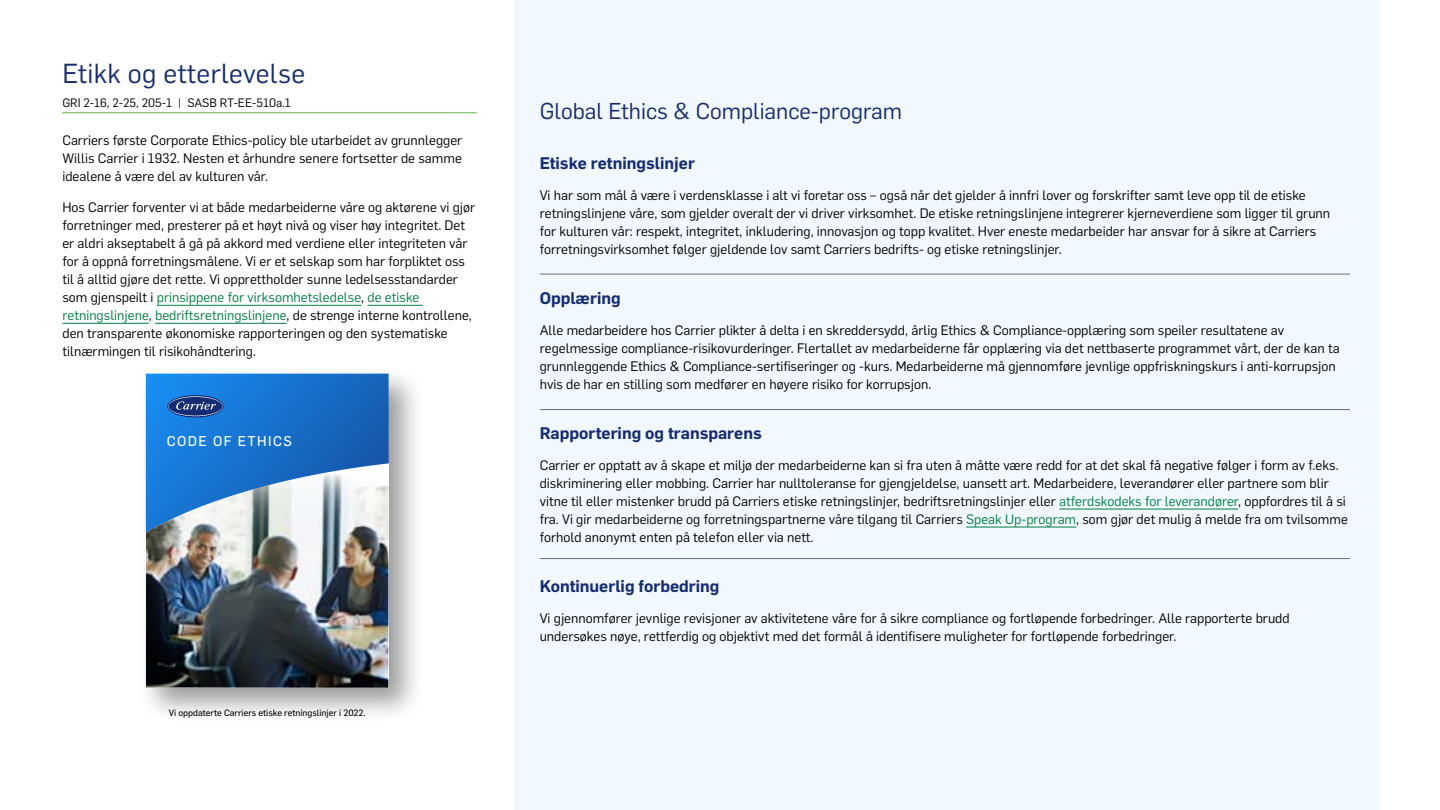
<style>
.page{position:relative;width:1440px;height:810px;background:#fff}
.page>*{position:absolute;margin:0;border:0;box-sizing:border-box;transform-origin:0 0}
.Section_Header{font:27px "Flama";letter-spacing:.01em;color:#152c73}
.Subhead{font:22.5px "Flama";color:#152c73}
.Subhead_Bold_Third_L{font:600 16.5px "Flama";color:#152c73}
.t1{font:13.95px "Flama Basic";letter-spacing:.1em;color:#fff}
.Body_Copy{font:13.5px/18px "Flama";color:#000}
.GRI_Label{font:12px "Flama";color:#000}
.Footnotes{font:9px "Flama Basic";color:#000}
.s1{color:#008043}
</style>
<div class="page">
<div style="left:514px;top:0;width:865px;height:810px;background:#f1f8fe"></div>
<hr style="left:1059px;top:509px;width:179px;height:1px;background:#008043">
<hr style="left:966px;top:527px;width:110px;height:1px;background:#008043">
<hr style="left:540px;top:409px;width:810px;height:1px;background:#617080">
<hr style="left:540px;top:274px;width:810px;height:1px;background:#617080">
<hr style="left:540px;top:558px;width:810px;height:1px;background:#617080">
<div style="left:137px;top:365px;width:288px;height:358px;background:#000;opacity:.4"></div>
<svg style="left:146px;top:374px;width:243px;height:83px;background:#1772ce"></svg>
<svg style="left:167px;top:395px;width:57px;height:23px"></svg>
<svg style="left:168px;top:396px;width:55px;height:20px"></svg>
<svg style="left:146px;top:457px;width:243px;height:16px;background:#2b7acc"></svg>
<img style="left:146px;top:473px;width:243px;height:215px">
<hr style="left:62px;top:112px;width:415px;height:1px;background:#61b549">
<hr style="left:157px;top:305px;width:204px;height:1px;background:#008043">
<hr style="left:367px;top:305px;width:56px;height:1px;background:#008043">
<hr style="left:62px;top:323px;width:87px;height:1px;background:#008043">
<hr style="left:155px;top:323px;width:132px;height:1px;background:#008043">
<h3 class="Section_Header" style="left:62px;top:54px;width:244px">Etikk og etterlevelse</h3>
<p class="GRI_Label" style="left:62px;top:94px;width:230px">GRI 2-16, 2-25, 205-1 | SASB RT-EE-510a.1</p>
<p class="Body_Copy" style="left:62px;top:130px;width:401px;text-align:justify">Carriers første Corporate Ethics-policy ble utarbeidet av grunnlegger Willis Carrier i 1932. Nesten et århundre senere fortsetter de samme idealene å være del av kulturen vår.</p>
<p class="Body_Copy" style="left:62px;top:198px;width:414px">Hos Carrier forventer vi at både medarbeiderne våre og aktørene vi gjør forretninger med, presterer på et høyt nivå og viser høy integritet. Det er aldri akseptabelt å gå på akkord med verdiene eller integriteten vår for å oppnå forretningsmålene. Vi er et selskap som har forpliktet oss til å alltid gjøre det rette. Vi opprettholder sunne ledelsesstandarder som gjenspeilt i <span class="s1">prinsippene for virksomhetsledelse</span>, <span class="s1">de etiske retningslinjene</span>, <span class="s1">bedriftsretningslinjene</span>, de strenge interne kontrollene, den transparente økonomiske rapporteringen og den systematiske tilnærmingen til risikohåndtering.</p>
<p class="t1" style="left:167px;top:431px;width:127px">CODE OF ETHICS</p>
<p class="Footnotes" style="left:169px;top:707px;width:198px">Vi oppdaterte Carriers etiske retningslinjer i 2022.</p>
<h4 class="Subhead" style="left:540px;top:96px;width:364px">Global Ethics &amp; Compliance-program</h4>
<h5 class="Subhead_Bold_Third_L" style="left:540px;top:151px;width:157px">Etiske retningslinjer</h5>
<p class="Body_Copy" style="left:540px;top:185px;width:792px">Vi har som mål å være i verdensklasse i alt vi foretar oss – også når det gjelder å innfri lover og forskrifter samt leve opp til de etiske retningslinjene våre, som gjelder overalt der vi driver virksomhet. De etiske retningslinjene integrerer kjerneverdiene som ligger til grunn for kulturen vår: respekt, integritet, inkludering, innovasjon og topp kvalitet. Hver eneste medarbeider har ansvar for å sikre at Carriers forretningsvirksomhet følger gjeldende lov samt Carriers bedrifts- og etiske retningslinjer.</p>
<h5 class="Subhead_Bold_Third_L" style="left:540px;top:286px;width:82px">Opplæring</h5>
<p class="Body_Copy" style="left:540px;top:320px;width:801px">Alle medarbeidere hos Carrier plikter å delta i en skreddersydd, årlig Ethics &amp; Compliance-opplæring som speiler resultatene av regelmessige compliance-risikovurderinger. Flertallet av medarbeiderne får opplæring via det nettbaserte programmet vårt, der de kan ta grunnleggende Ethics &amp; Compliance-sertifiseringer og -kurs. Medarbeiderne må gjennomføre jevnlige oppfriskningskurs i anti-korrupsjon hvis de har en stilling som medfører en høyere risiko for korrupsjon.</p>
<h5 class="Subhead_Bold_Third_L" style="left:540px;top:421px;width:224px">Rapportering og transparens</h5>
<p class="Body_Copy" style="left:540px;top:455px;width:810px">Carrier er opptatt av å skape et miljø der medarbeiderne kan si fra uten å måtte være redd for at det skal få negative følger i form av f.eks. diskriminering eller mobbing. Carrier har nulltoleranse for gjengjeldelse, uansett art. Medarbeidere, leverandører eller partnere som blir vitne til eller mistenker brudd på Carriers etiske retningslinjer, bedriftsretningslinjer eller <span class="s1">atferdskodeks for leverandører</span>, oppfordres til å si fra. Vi gir medarbeiderne og forretningspartnerne våre tilgang til Carriers <span class="s1">Speak Up-program</span>, som gjør det mulig å melde fra om tvilsomme forhold anonymt enten på telefon eller via nett.</p>
<h5 class="Subhead_Bold_Third_L" style="left:540px;top:574px;width:181px">Kontinuerlig forbedring</h5>
<p class="Body_Copy" style="left:540px;top:608px;width:751px">Vi gjennomfører jevnlige revisjoner av aktivitetene våre for å sikre compliance og fortløpende forbedringer. Alle rapporterte brudd undersøkes nøye, rettferdig og objektivt med det formål å identifisere muligheter for fortløpende forbedringer.</p>
</div>
